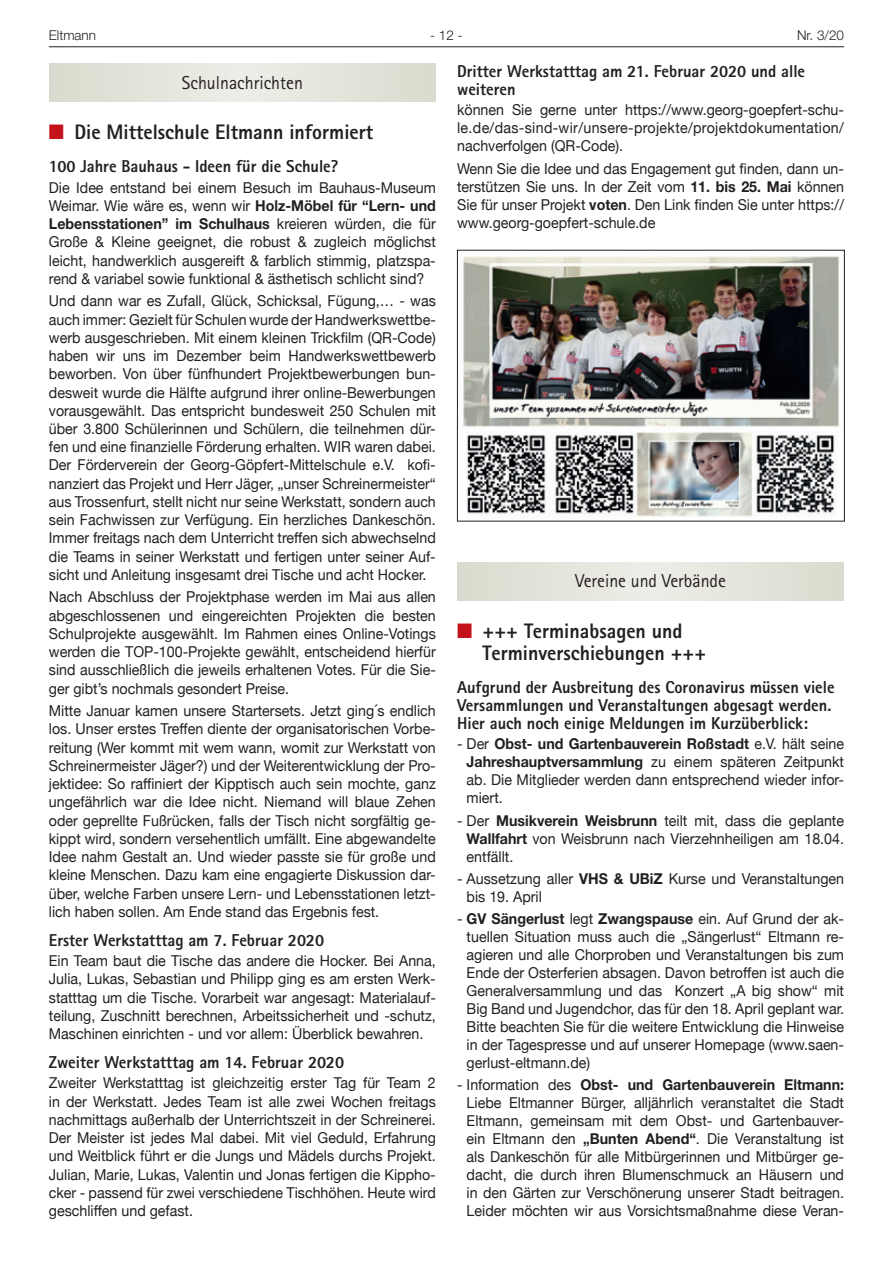
<style>
.page{position:relative;width:893px;height:1263px;background:#fff}
.page>*{position:absolute;margin:0;border:0;box-sizing:border-box;transform-origin:0 0}
.t1{font:800 21px/22.5px "Rotis Sans Serif";color:#231f20;scale:.95 1}
.t2{font:18.75px "Rotis Sans Serif";color:#231f20;scale:.95 1}
.t3{font:800 17.25px/18px "Rotis Sans Serif";color:#231f20;scale:.95 1}
.t4{font:15px/18.3px "Helvetica Neue";color:#231f20;text-align:justify;scale:.95 1}
.t5{font:300 13.5px "Helvetica Neue";color:#231f20}
.s1{font-weight:700}
.s2{color:#c4121a}
</style>
<div class="page">
<hr style="left:49px;top:46px;width:795px;height:1px;background:#231f20">
<div style="left:49px;top:64px;width:387px;height:38px;background:#e5e4db"></div>
<img style="left:463px;top:256px;width:377px;height:261px">
<div style="left:457px;top:250px;width:388px;height:271px;border:1px solid #231f20"></div>
<div style="left:457px;top:563px;width:387px;height:38px;background:#e5e4db"></div>
<p class="t5" style="left:49px;top:27px;width:49px">Eltmann</p>
<p class="t5" style="left:430px;top:27px;width:34px">- 12 -</p>
<p class="t5" style="left:797px;top:27px;width:49px">Nr. 3/20</p>
<p class="t2" style="left:182px;top:71px;width:129px">Schulnachrichten</p>
<p class="t3" style="left:457px;top:62px;width:368px">Dritter Werkstatttag am 21. Februar 2020 und alle weiteren</p>
<p class="t4" style="left:457px;top:102px;width:409px">können Sie gerne unter https://www.georg-goepfert-schu&shy;le.de/das-sind-wir/unsere-projekte/projektdokumentation/ nachverfolgen (QR-Code).</p>
<p class="t4" style="left:457px;top:160px;width:409px">Wenn Sie die Idee und das Engagement gut finden, dann un&shy;terstützen Sie uns. In der Zeit vom <span class="s1">11. bis 25. Mai</span> können Sie für unser Projekt <span class="s1">voten</span>. Den Link finden Sie unter https:// www.georg-goepfert-schule.de</p>
<h1 class="t1" style="left:49px;top:120px;width:343px"><span class="s2">■</span> Die Mittelschule Eltmann informiert</h1>
<p class="t3" style="left:49px;top:157px;width:306px">100 Jahre Bauhaus - Ideen für die Schule?</p>
<p class="t4" style="left:49px;top:179px;width:409px">Die Idee entstand bei einem Besuch im Bauhaus-Museum Weimar. Wie wäre es, wenn wir <span class="s1">Holz-Möbel für “Lern- und Lebensstationen” im Schulhaus</span> kreieren würden, die für Große &amp; Kleine geeignet, die robust &amp; zugleich möglichst leicht, handwerklich ausgereift &amp; farblich stimmig, platzspa&shy;rend &amp; variabel sowie funktional &amp; ästhetisch schlicht sind?</p>
<p class="t4" style="left:49px;top:293px;width:409px">Und dann war es Zufall, Glück, Schicksal, Fügung,… - was auch immer: Gezielt für Schulen wurde der Handwerkswettbe&shy;werb ausgeschrieben. Mit einem kleinen Trickfilm (QR-Code) haben wir uns im Dezember beim Handwerkswettbewerb beworben. Von über fünfhundert Projektbewerbungen bun&shy;desweit wurde die Hälfte aufgrund ihrer online-Bewerbungen vorausgewählt. Das entspricht bundesweit 250 Schulen mit über 3.800 Schülerinnen und Schülern, die teilnehmen dür&shy;fen und eine finanzielle Förderung erhalten. WIR waren dabei.<br>Der Förderverein der Georg-Göpfert-Mittelschule e.V. kofi&shy;nanziert das Projekt und Herr Jäger, „unser Schreinermeister“ aus Trossenfurt, stellt nicht nur seine Werkstatt, sondern auch sein Fachwissen zur Verfügung. Ein herzliches Dankeschön.<br>Immer freitags nach dem Unterricht treffen sich abwechselnd die Teams in seiner Werkstatt und fertigen unter seiner Auf&shy;sicht und Anleitung insgesamt drei Tische und acht Hocker.</p>
<p class="t4" style="left:49px;top:589px;width:409px">Nach Abschluss der Projektphase werden im Mai aus allen abgeschlossenen und eingereichten Projekten die besten Schulprojekte ausgewählt. Im Rahmen eines Online-Votings werden die TOP-100-Projekte gewählt, entscheidend hierfür sind ausschließlich die jeweils erhaltenen Votes. Für die Sie&shy;ger gibt’s nochmals gesondert Preise.</p>
<p class="t4" style="left:49px;top:702px;width:409px">Mitte Januar kamen unsere Startersets. Jetzt ging´s endlich los. Unser erstes Treffen diente der organisatorischen Vorbe&shy;reitung (Wer kommt mit wem wann, womit zur Werkstatt von Schreinermeister Jäger?) und der Weiterentwicklung der Pro&shy;jektidee: So raffiniert der Kipptisch auch sein mochte, ganz ungefährlich war die Idee nicht. Niemand will blaue Zehen oder geprellte Fußrücken, falls der Tisch nicht sorgfältig ge&shy;kippt wird, sondern versehentlich umfällt. Eine abgewandelte Idee nahm Gestalt an. Und wieder passte sie für große und kleine Menschen. Dazu kam eine engagierte Diskussion dar&shy;über, welche Farben unsere Lern- und Lebensstationen letzt&shy;lich haben sollen. Am Ende stand das Ergebnis fest.</p>
<p class="t3" style="left:49px;top:931px;width:291px">Erster Werkstatttag am 7. Februar 2020</p>
<p class="t4" style="left:49px;top:953px;width:409px">Ein Team baut die Tische das andere die Hocker. Bei Anna, Julia, Lukas, Sebastian und Philipp ging es am ersten Werk&shy;statttag um die Tische. Vorarbeit war angesagt: Materialauf&shy;teilung, Zuschnitt berechnen, Arbeitssicherheit und -schutz, Maschinen einrichten - und vor allem: Überblick bewahren.</p>
<p class="t3" style="left:49px;top:1053px;width:312px">Zweiter Werkstatttag am 14. Februar 2020</p>
<p class="t4" style="left:49px;top:1075px;width:409px">Zweiter Werkstatttag ist gleichzeitig erster Tag für Team 2 in der Werkstatt. Jedes Team ist alle zwei Wochen freitags nachmittags außerhalb der Unterrichtszeit in der Schreinerei.<br>Der Meister ist jedes Mal dabei. Mit viel Geduld, Erfahrung und Weitblick führt er die Jungs und Mädels durchs Projekt.<br>Julian, Marie, Lukas, Valentin und Jonas fertigen die Kippho&shy;cker - passend für zwei verschiedene Tischhöhen. Heute wird geschliffen und gefast.</p>
<p class="t2" style="left:575px;top:570px;width:160px">Vereine und Verbände</p>
<h1 class="t1" style="left:483px;top:619px;width:237px;text-indent:-26px"><span class="s2">■</span> +++ Terminabsagen und<br>Terminverschiebungen +++</h1>
<p class="t3" style="left:457px;top:678px;width:399px">Aufgrund der Ausbreitung des Coronavirus müssen viele<br>Versammlungen und Veranstaltungen abgesagt werden.<br>Hier auch noch einige Meldungen im Kurzüberblick:</p>
<p class="t4" style="left:467px;top:736px;width:399px;text-indent:-10px">- Der <span class="s1">Obst- und Gartenbauverein Roßstadt</span> e.V. hält seine <span class="s1">Jahreshauptversammlung</span> zu einem späteren Zeitpunkt ab. Die Mitglieder werden dann entsprechend wieder infor&shy;miert.</p>
<p class="t4" style="left:467px;top:812px;width:399px;text-indent:-10px">- Der <span class="s1">Musikverein Weisbrunn</span> teilt mit, dass die geplante <span class="s1">Wallfahrt</span> von Weisbrunn nach Vierzehnheiligen am 18.04. entfällt.</p>
<p class="t4" style="left:467px;top:870px;width:399px;text-indent:-10px">- Aussetzung aller <span class="s1">VHS &amp; UBiZ</span> Kurse und Veranstaltungen bis 19. April</p>
<p class="t4" style="left:467px;top:911px;width:399px;text-indent:-10px">- <span class="s1">GV Sängerlust</span> legt <span class="s1">Zwangspause</span> ein. Auf Grund der ak&shy;tuellen Situation muss auch die „Sängerlust“ Eltmann re&shy;agieren und alle Chorproben und Veranstaltungen bis zum Ende der Osterferien absagen. Davon betroffen ist auch die Generalversammlung und das Konzert „A big show“ mit Big Band und Jugendchor, das für den 18. April geplant war.<br>Bitte beachten Sie für die weitere Entwicklung die Hinweise in der Tagespresse und auf unserer Homepage (www.saen&shy;gerlust-eltmann.de)</p>
<p class="t4" style="left:467px;top:1077px;width:399px;text-indent:-10px">- Information des <span class="s1">Obst- und Gartenbauverein Eltmann:<br></span>Liebe Eltmanner Bürger, alljährlich veranstaltet die Stadt Eltmann, gemeinsam mit dem Obst- und Gartenbauver&shy;ein Eltmann den <span class="s1">„Bunten Abend“</span>. Die Veranstaltung ist als Dankeschön für alle Mitbürgerinnen und Mitbürger ge&shy;dacht, die durch ihren Blumenschmuck an Häusern und in den Gärten zur Verschönerung unserer Stadt beitragen.<br>Leider möchten wir aus Vorsichtsmaßnahme diese Veran-</p>
</div>
